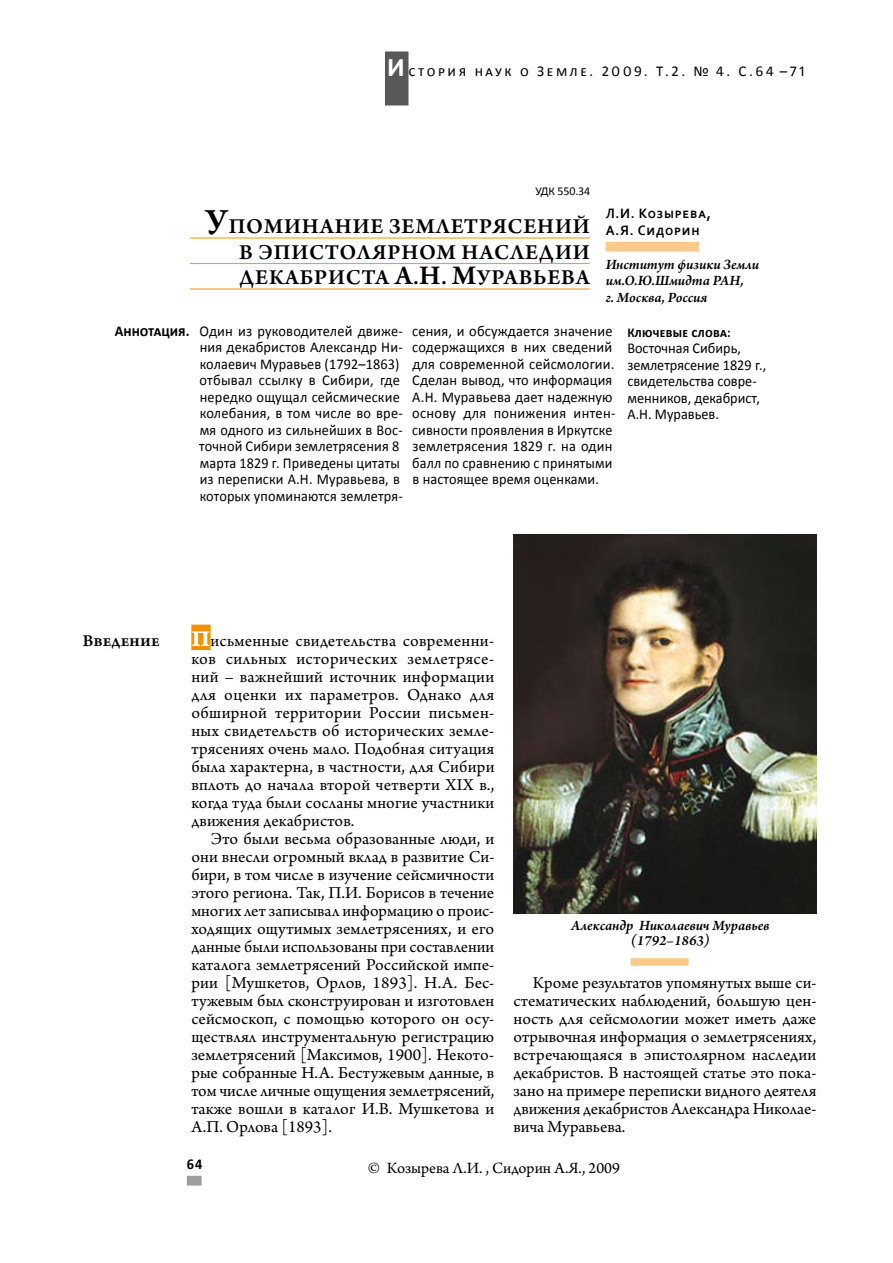
<style>
.page{position:relative;width:893px;height:1263px;background:#fff}
.page>*{position:absolute;margin:0;border:0;box-sizing:border-box;transform-origin:0 0}
.t1{font:600 22.5px/25.5px "Arno Pro";letter-spacing:.035em;color:#000;text-align:justify}
.t2{font:17.55px/18px "Arno Pro";color:#000;text-align:justify}
.t3{font:600 17.55px "Arno Pro";color:#000}
.t4{font:16.5px "Arno Pro";color:#000}
.t5{font:15px/16.5px "Calibri";letter-spacing:.01em;color:#000;scale:.96 1}
.t6{font:italic 600 15px/16.5px "Arno Pro";letter-spacing:-.005em;color:#000}
.t7{font:15px/16.5px "Calibri";letter-spacing:.01em;color:#000;scale:.95 1}
.t8{font:15px "Calibri";letter-spacing:.17em;color:#000}
.t9{font:700 15px "Calibri";color:#000;scale:.95 1}
.t10{font:700 14.25px/17.1px "Corbel";letter-spacing:.06em;color:#000;scale:.95 1}
.t11{font:700 13.5px "Calibri";letter-spacing:.02em;color:#000;scale:.95 1}
.t12{font:12px "Calibri";letter-spacing:-.01em;color:#000}
.s1{font-weight:700;font-size:27px;color:#fff}
.s2{font-size:37.5px}
.s3{font-size:28.5px}
.s4{font-weight:700}
.s5{font-family:"Arno Pro Bold Caption";font-size:24px;color:#fff}
</style>
<div class="page">
<div style="left:187px;top:1176px;width:15px;height:9px;background:#9c9d9f"></div>
<hr style="left:190px;top:237px;width:400px;height:2px;background:#f49e27">
<hr style="left:190px;top:263px;width:400px;height:1px;background:#f49e27">
<hr style="left:190px;top:288px;width:400px;height:2px;background:#f49e27">
<div style="left:606px;top:242px;width:93px;height:10px;background:#fbc98b"></div>
<img style="left:513px;top:534px;width:303px;height:380px">
<div style="left:191px;top:625px;width:20px;height:25px;background:#f09102"></div>
<div style="left:631px;top:958px;width:58px;height:8px;background:#fbc98b"></div>
<div style="left:385px;top:51px;width:23px;height:54px;background:#58585a"></div>
<p class="t8" style="left:387px;top:61px;width:419px"><span class="s1">И</span>стория наук о Земле. 2009. Т.2. № 4. C.64 –71</p>
<p class="t12" style="left:535px;top:183px;width:56px">УДК 550.34</p>
<p class="t1" style="left:239px;top:215px;width:352px;text-indent:-33px"><span class="s2">У</span>ПОМИНАНИЕ ЗЕМЛЕТРЯСЕНИЙ В ЭПИСТОЛЯРНОМ НАСЛЕДИИ ДЕКАБРИСТА <span class="s3">А</span>.<span class="s3">Н</span>. <span class="s3">М</span>УРАВЬЕВА</p>
<p class="t10" style="left:606px;top:205px;width:113px">Л.И. Козырева,<br>А.Я. Сидорин</p>
<p class="t6" style="left:606px;top:257px;width:155px">Институт физики Земли им.О.Ю.Шмидта РАН,<br>г. Москва, Россия</p>
<p class="t5" style="left:199px;top:322px;width:213px;text-indent:-84px"><span class="s4">Аннотация.</span> Один из руководителей движе&shy;ния декабристов Александр Ни&shy;колаевич Муравьев (1792–1863) отбывал ссылку в Сибири, где нередко ощущал сейсмические колебания, в том числе во вре&shy;мя одного из сильнейших в Вос&shy;точной Сибири землетрясения 8 марта 1829 г. Приведены цитаты из переписки А.Н. Муравьева, в которых упоминаются землетря-</p>
<p class="t5" style="left:412px;top:322px;width:213px">сения, и обсуждается значение содержащихся в них сведений для современной сейсмологии.<br>Сделан вывод, что информация<br>А.Н. Муравьева дает надежную основу для понижения интен&shy;сивности проявления в Иркутске землетрясения 1829 г. на один балл по сравнению с принятыми в настоящее время оценками.</p>
<p class="t11" style="left:627px;top:324px;width:110px">Ключевые слова:</p>
<p class="t7" style="left:627px;top:339px;width:148px">Восточная Сибирь, землетрясение 1829 г., свидетельства совре&shy;менников, декабрист,<br>А.Н. Муравьев.</p>
<p class="t3" style="left:83px;top:631px;width:78px">Введение</p>
<p class="t2" style="left:191px;top:633px;width:305px"><span class="s5">П</span>исьменные свидетельства современни&shy;ков сильных исторических землетрясе&shy;ний – важнейший источник информации для оценки их параметров. Однако для обширной территории России письмен&shy;ных свидетельств об исторических земле&shy;трясениях очень мало. Подобная ситуация была характерна, в частности, для Сибири вплоть до начала второй четверти XIX в., когда туда были сосланы многие участники движения декабристов.</p>
<p class="t2" style="left:191px;top:831px;width:305px;text-indent:20px">Это были весьма образованные люди, и они внесли огромный вклад в развитие Си&shy;бири, в том числе в изучение сейсмичности этого региона. Так, П.И. Борисов в течение многих лет записывал информацию о проис&shy;ходящих ощутимых землетрясениях, и его данные были использованы при составлении каталога землетрясений Российской импе&shy;рии [Мушкетов, Орлов, 1893]. Н.А. Бес&shy;тужевым был сконструирован и изготовлен сейсмоскоп, с помощью которого он осу&shy;ществлял инструментальную регистрацию землетрясений [Максимов, 1900]. Некото&shy;рые собранные Н.А. Бестужевым данные, в том числе личные ощущения землетрясений, также вошли в каталог И.В. Мушкетова и А.П. Орлова [1893].</p>
<p class="t6" style="left:571px;top:919px;width:200px;line-height:15px;text-align:center">Александр Николаевич Муравьев (1792–1863)</p>
<p class="t2" style="left:513px;top:975px;width:305px;text-indent:20px">Кроме результатов упомянутых выше си&shy;стематических наблюдений, большую цен&shy;ность для сейсмологии может иметь даже отрывочная информация о землетрясениях, встречающаяся в эпистолярном наследии декабристов. В настоящей статье это пока&shy;зано на примере переписки видного деятеля движения декабристов Александра Николае&shy;вича Муравьева.</p>
<p class="t9" style="left:187px;top:1155px;width:18px">64</p>
<p class="t4" style="left:368px;top:1158px;width:253px">© Козырева Л.И. , Сидорин А.Я., 2009</p>
</div>
